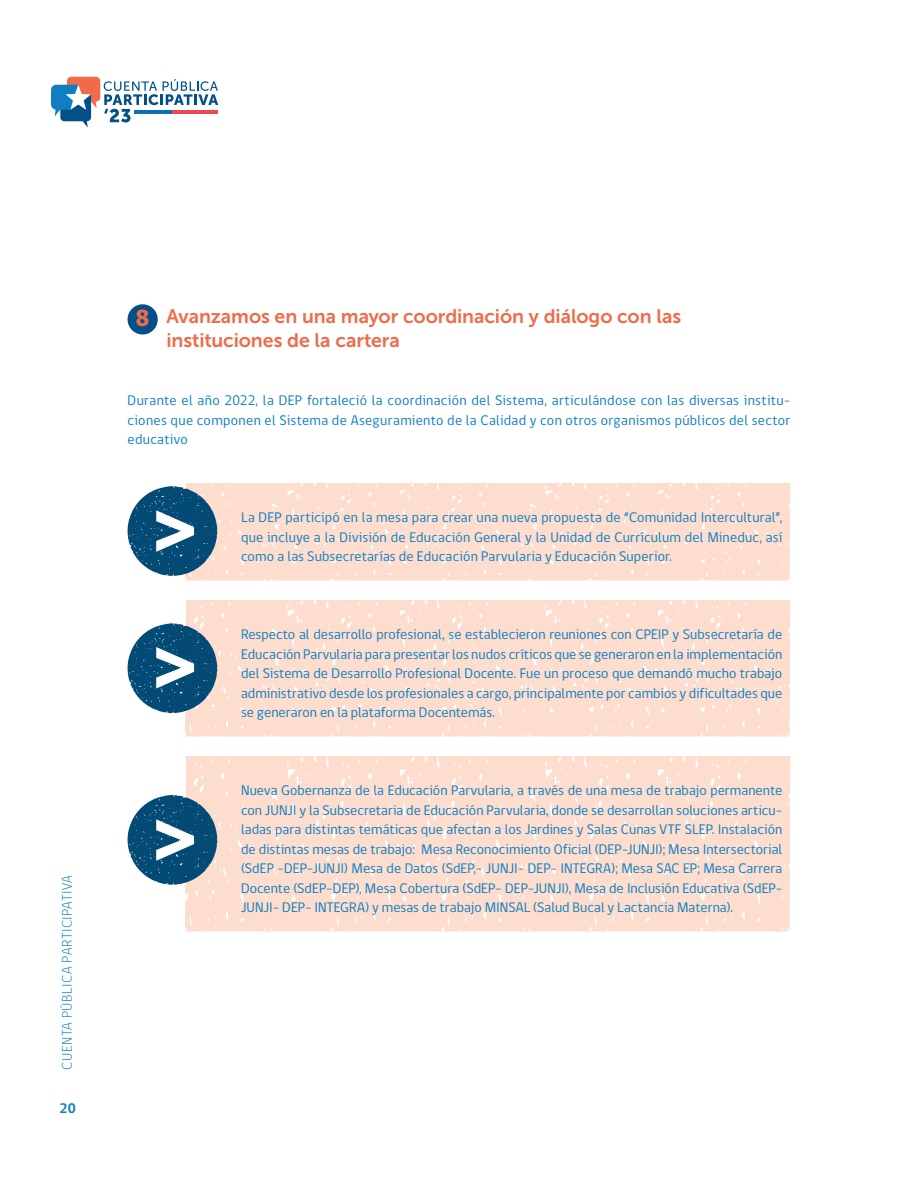
<style>
.page{position:relative;width:918px;height:1188px;background:#fff}
.page>*{position:absolute;margin:0;border:0;box-sizing:border-box;transform-origin:0 0}
.Destacado{font:75px "Museo Sans 900";color:#fff}
.Cuerpo_9_5-13{font:800 24px "gob CL";color:#ef6b4a}
.Destacado-2{font:19.5px/24px "Museo Sans 700";letter-spacing:-.005em;color:#ef6b4a}
.Cuerpo_9_5-13-2{font:14.25px/19.5px "gob CL";letter-spacing:.005em;color:#107ec2;text-align:justify}
.t1{font:300 14.25px "gob CL";letter-spacing:.035em;color:#107ec2}
.t2{font:700 14.25px "gob CL";color:#107ec2}
</style>
<div class="page">
<svg style="left:104px;top:79px;width:114px;height:43px"></svg>
<div style="left:67px;top:77px;width:33px;height:25px;background:#ef6b4a;border-radius:4px"></div>
<svg style="left:51px;top:85px;width:46px;height:43px"></svg>
<div style="left:128px;top:304px;width:30px;height:30px;background:#035088;border-radius:50%"></div>
<div style="left:185px;top:483px;width:605px;height:97px;background:#fcddce"></div>
<div style="left:185px;top:600px;width:605px;height:136px;background:#fcddce"></div>
<div style="left:185px;top:756px;width:605px;height:176px;background:#fcddce"></div>
<svg style="left:127px;top:486px;width:91px;height:90px;background:#407291"></svg>
<svg style="left:127px;top:623px;width:91px;height:90px;background:#407291"></svg>
<svg style="left:127px;top:795px;width:91px;height:90px;background:#407291"></svg>
<p class="t1" style="left:57px;top:1070px;width:196px;rotate:-90deg">CUENTA PÚBLICA PARTICIPATIVA</p>
<p class="t2" style="left:60px;top:1098px;width:18px">20</p>
<p class="Cuerpo_9_5-13" style="left:136px;top:301px;width:16px">8</p>
<p class="Destacado-2" style="left:167px;top:304px;width:516px">Avanzamos en una mayor coordinación y diálogo con las instituciones de la cartera</p>
<p class="Cuerpo_9_5-13-2" style="left:128px;top:391px;width:664px">Durante el año 2022, la DEP fortaleció la coordinación del Sistema, articulándose con las diversas institu&shy;ciones que componen el Sistema de Aseguramiento de la Calidad y con otros organismos públicos del sector educativo</p>
<p class="Destacado" style="left:151px;top:484px;width:49px">&gt;</p>
<p class="Destacado" style="left:151px;top:620px;width:49px">&gt;</p>
<p class="Destacado" style="left:151px;top:793px;width:49px">&gt;</p>
<p class="Cuerpo_9_5-13-2" style="left:241px;top:508px;width:543px">La DEP participó en la mesa para crear una nueva propuesta de “Comunidad Intercultural”, que incluye a la División de Educación General y la Unidad de Currículum del Mineduc, así como a las Subsecretarías de Educación Parvularia y Educación Superior.</p>
<p class="Cuerpo_9_5-13-2" style="left:241px;top:625px;width:543px">Respecto al desarrollo profesional, se establecieron reuniones con CPEIP y Subsecretaría de Educación Parvularia para presentar los nudos críticos que se generaron en la implementación del Sistema de Desarrollo Profesional Docente. Fue un proceso que demandó mucho trabajo administrativo desde los profesionales a cargo, principalmente por cambios y dificultades que se generaron en la plataforma Docentemás.</p>
<p class="Cuerpo_9_5-13-2" style="left:241px;top:781px;width:543px">Nueva Gobernanza de la Educación Parvularia, a través de una mesa de trabajo permanente con JUNJI y la Subsecretaria de Educación Parvularia, donde se desarrollan soluciones articu&shy;ladas para distintas temáticas que afectan a los Jardines y Salas Cunas VTF SLEP. Instalación de distintas mesas de trabajo: Mesa Reconocimiento Oficial (DEP-JUNJI); Mesa Intersectorial (SdEP -DEP-JUNJI) Mesa de Datos (SdEP,- JUNJI- DEP- INTEGRA); Mesa SAC EP; Mesa Carrera Docente (SdEP-DEP), Mesa Cobertura (SdEP- DEP-JUNJI), Mesa de Inclusión Educativa (SdEP-JUNJI- DEP- INTEGRA) y mesas de trabajo MINSAL (Salud Bucal y Lactancia Materna).</p>
</div>
